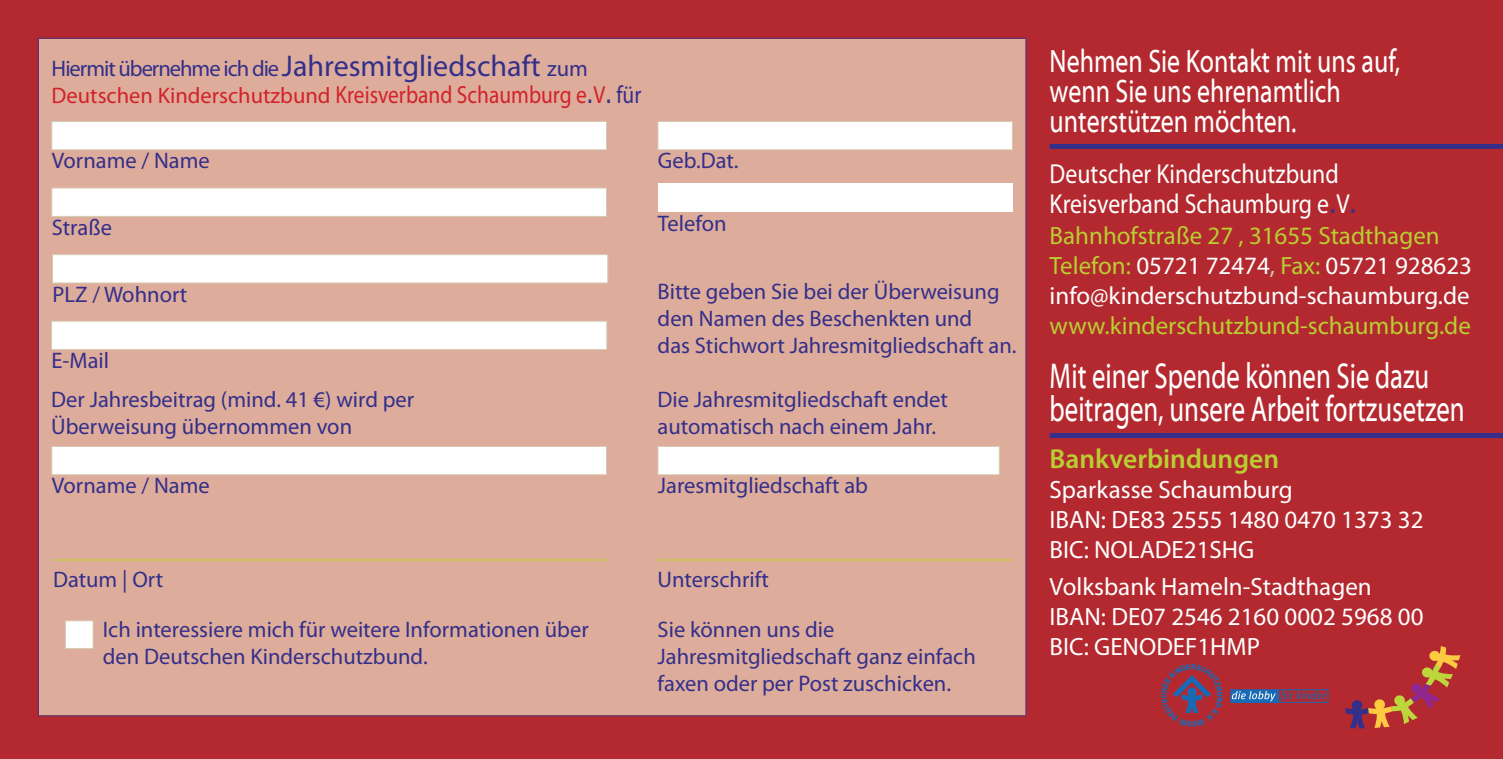
<style>
.page{position:relative;width:1503px;height:759px;background:#fff}
.page>*{position:absolute;margin:0;border:0;box-sizing:border-box;transform-origin:0 0}
.t1{font:36px/33px "Myriad Web Pro";color:#fff;scale:.72 1}
.t2{font:32.5px/30px "Myriad Web Pro";color:#fff;scale:.77 1}
.t3{font:27.5px/30px "Myriad Pro";color:#fff;scale:.86 1}
.t4{font:600 27.5px "Myriad Pro";color:#bace32}
.t5{font:25px/30px "Myriad Pro";color:#fff}
.t6{font:25px "Myriad Pro";color:#bace32}
.t7{font:22.5px/27px "Myriad Pro";color:#332f8a}
.s1{font-size:30px}
.s2{color:#d1232a}
.s3{font-size:24.75px;color:#d1232a}
.s4{font-family:"Tahoma";font-size:24.75px}
.s5{font-size:24.75px}
.s6{font-family:"Tahoma";color:#332f8a}
.s7{color:#bace32}
.s8{color:#d6cab2}
</style>
<div class="page">
<div style="left:0;top:0;width:1502px;height:758px;background:#b3292f"></div>
<div style="left:38px;top:38px;width:988px;height:678px;background:#deac9a"></div>
<div style="left:51px;top:121px;width:556px;height:29px;background:#fff;border:1px solid #d6cab2"></div>
<div style="left:658px;top:184px;width:354px;height:28px;background:#fff"></div>
<div style="left:657px;top:121px;width:355px;height:29px;background:#fff;border:1px solid #d6cab2"></div>
<div style="left:51px;top:188px;width:556px;height:29px;background:#fff;border:1px solid #d6cab2"></div>
<div style="left:52px;top:254px;width:556px;height:29px;background:#fff;border:1px solid #d6cab2"></div>
<div style="left:51px;top:321px;width:556px;height:29px;background:#fff;border:1px solid #d6cab2"></div>
<div style="left:65px;top:620px;width:28px;height:28px;background:#fff;border:1px solid #d6cab2"></div>
<hr style="left:54px;top:559px;width:553px;height:1px;background:#bace32">
<hr style="left:657px;top:559px;width:355px;height:1px;background:#bace32">
<div style="left:1230px;top:689px;width:98px;height:13px;border:1px solid #186ab5"></div>
<svg style="left:1231px;top:690px;width:95px;height:11px"></svg>
<svg style="left:1161px;top:664px;width:61px;height:62px"></svg>
<svg style="left:1345px;top:646px;width:115px;height:82px"></svg>
<div style="left:657px;top:446px;width:342px;height:29px;background:#fff;border:1px solid #d6cab2"></div>
<div style="left:1049px;top:144px;width:453px;height:5px;background:#332f8a"></div>
<div style="left:1049px;top:433px;width:453px;height:5px;background:#332f8a"></div>
<div style="left:51px;top:446px;width:556px;height:29px;background:#fff;border:1px solid #d6cab2"></div>
<p class="t7" style="left:51px;top:54px;width:591px">Hiermit übernehme ich die <span class="s1">Jahresmitgliedschaft</span> zum<br><span class="s2">Deutschen Kinderschutzbund</span> <span class="s3">Kreisverband Schaumburg e</span><span class="s4">.</span><span class="s3">V</span><span class="s4">.</span> <span class="s5">für</span></p>
<p class="t7" style="left:52px;top:147px;width:159px">Vorname / Name</p>
<p class="t7" style="left:658px;top:147px;width:82px">Geb.Dat.</p>
<p class="t7" style="left:52px;top:213px;width:62px">Straße</p>
<p class="t7" style="left:53px;top:280px;width:136px">PLZ / Wohnort</p>
<p class="t7" style="left:51px;top:341px;width:364px;line-height:38.8px">E-Mail<br>Der Jahresbeitrag (mind. 41 €) wird per</p>
<p class="t7" style="left:51px;top:412px;width:302px">Überweisung übernommen von</p>
<p class="t7" style="left:658px;top:209px;width:70px">Telefon</p>
<p class="t7" style="left:657px;top:277px;width:360px">Bitte geben Sie bei der Überweisung den Namen des Beschenkten und<br>das Stichwort Jahresmitgliedschaft an.</p>
<p class="t7" style="left:657px;top:385px;width:292px">Die Jahresmitgliedschaft endet automatisch nach einem Jahr.</p>
<p class="t7" style="left:52px;top:472px;width:159px">Vorname / Name</p>
<p class="t7" style="left:658px;top:472px;width:211px">Jaresmitgliedschaft ab</p>
<p class="t7" style="left:53px;top:565px;width:112px">Datum | Ort</p>
<p class="t7" style="left:103px;top:615px;width:487px">Ich interessiere mich für weitere Informationen über den Deutschen Kinderschutzbund.</p>
<p class="t7" style="left:657px;top:565px;width:113px">Unterschrift</p>
<p class="t7" style="left:657px;top:615px;width:320px">Sie können uns die<br>Jahresmitgliedschaft ganz einfach faxen oder per Post zuschicken.</p>
<h2 class="t2" style="left:1049px;top:47px;width:457px">Nehmen Sie Kontakt mit uns auf, wenn Sie uns ehrenamtlich unterstützen möchten.</h2>
<p class="t3" style="left:1049px;top:159px;width:359px">Deutscher Kinderschutzbund<br>Kreisverband Schaumburg e<span class="s6">.</span>V<span class="s6">.</span></p>
<p class="t5" style="left:1049px;top:220px;width:424px"><span class="s7">Bahnhofstraße 27 , 31655 Stadthagen<br>Telefon:</span> 05721 72474<span class="s8">,</span> <span class="s7">Fax:</span> 05721 928623 info@kinderschutzbund-schaumburg.de</p>
<p class="t6" style="left:1049px;top:309px;width:423px">www.kinderschutzbund-schaumburg.de</p>
<h1 class="t1" style="left:1049px;top:360px;width:578px">Mit einer Spende können Sie dazu beitragen, unsere Arbeit fortzusetzen</h1>
<p class="t4" style="left:1049px;top:441px;width:231px">Bankverbindungen</p>
<p class="t5" style="left:1049px;top:474px;width:375px">Sparkasse Schaumburg<br>IBAN: DE83 2555 1480 0470 1373 32<br>BIC: NOLADE21SHG</p>
<p class="t5" style="left:1049px;top:571px;width:375px">Volksbank Hameln-Stadthagen<br>IBAN: DE07 2546 2160 0002 5968 00<br>BIC: GENODEF1HMP</p>
</div>
